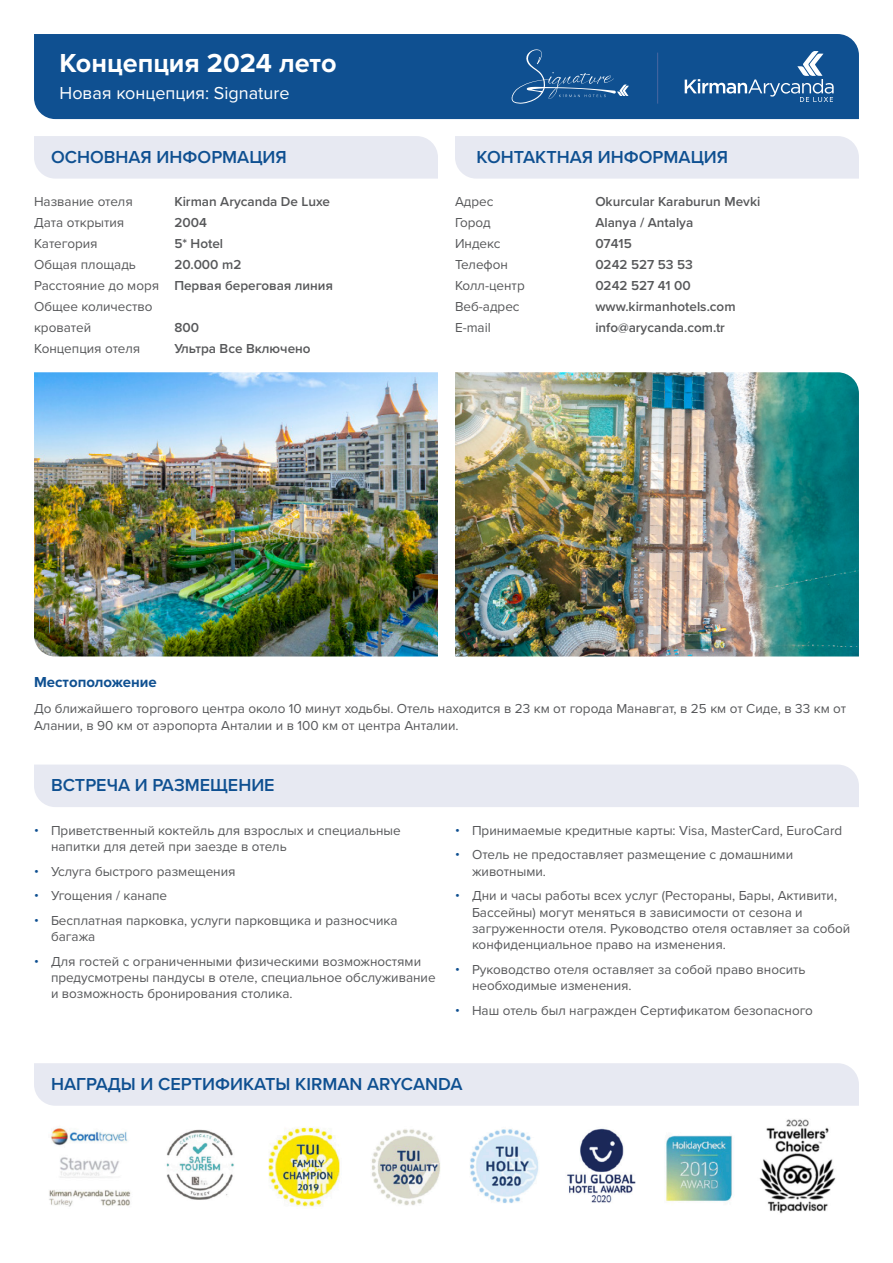
<style>
.page{position:relative;width:893px;height:1263px;background:#fff}
.page>*{position:absolute;margin:0;border:0;box-sizing:border-box;transform-origin:0 0}
.t1{font:700 27px "Proxima Nova";color:#fff}
.t2{font:600 18px "Proxima Nova";color:#0f5091}
.t3{font:18px "Proxima Nova";color:#fff}
.t4{font:700 15px "Proxima Nova";color:#0f5091}
.t5{font:13.5px/16.2px "Proxima Nova";color:#57585a}
.t6{font:600 13.5px "Proxima Nova";color:#57585a}
.s1{font-weight:400}
.s2{color:#0f5091}
</style>
<div class="page">
<div style="left:34px;top:34px;width:825px;height:85px;background:#0f5091"></div>
<svg style="left:685px;top:51px;width:149px;height:51px;background:#2f679f"></svg>
<svg style="left:509px;top:49px;width:120px;height:55px;background:#205c98"></svg>
<hr style="left:657px;top:53px;width:1px;height:51px;background:#4a67a1">
<div style="left:34px;top:764px;width:825px;height:43px;background:#e7e9f2"></div>
<div style="left:34px;top:136px;width:404px;height:43px;background:#e7e9f2"></div>
<div style="left:455px;top:136px;width:404px;height:43px;background:#e7e9f2"></div>
<img style="left:34px;top:372px;width:404px;height:284px">
<img style="left:455px;top:372px;width:404px;height:284px">
<img style="left:49px;top:1119px;width:787px;height:95px">
<div style="left:34px;top:1063px;width:825px;height:43px;background:#e7e9f2"></div>
<p class="t1" style="left:60px;top:43px;width:279px">Концепция 2024 лето</p>
<p class="t3" style="left:60px;top:80px;width:232px">Новая концепция: Signature</p>
<p class="t2" style="left:51px;top:144px;width:237px">ОСНОВНАЯ ИНФОРМАЦИЯ</p>
<p class="t2" style="left:477px;top:144px;width:253px">КОНТАКТНАЯ ИНФОРМАЦИЯ</p>
<p class="t5" style="left:34px;top:193px;width:100px">Название отеля</p>
<p class="t6" style="left:174px;top:192px;width:157px">Kirman Arycanda De Luxe</p>
<p class="t5" style="left:34px;top:214px;width:92px">Дата открытия</p>
<p class="t6" style="left:174px;top:213px;width:34px">2004</p>
<p class="t5" style="left:34px;top:235px;width:65px">Категория</p>
<p class="t6" style="left:174px;top:234px;width:50px">5* Hotel</p>
<p class="t5" style="left:34px;top:256px;width:103px">Общая площадь</p>
<p class="t6" style="left:174px;top:255px;width:69px">20.000 m2</p>
<p class="t6" style="left:34px;top:276px;width:301px"><span class="s1">Расстояние до моря</span> Первая береговая линия</p>
<p class="t5" style="left:34px;top:298px;width:120px">Общее количество</p>
<p class="t5" style="left:34px;top:319px;width:59px">кроватей</p>
<p class="t6" style="left:174px;top:318px;width:26px">800</p>
<p class="t5" style="left:34px;top:340px;width:108px">Концепция отеля</p>
<p class="t6" style="left:174px;top:339px;width:138px">Ультра Все Включено</p>
<p class="t5" style="left:455px;top:193px;width:40px">Адрес</p>
<p class="t6" style="left:595px;top:192px;width:167px">Okurcular Karaburun Mevki</p>
<p class="t5" style="left:455px;top:214px;width:37px">Город</p>
<p class="t6" style="left:595px;top:213px;width:100px">Alanya / Antalya</p>
<p class="t5" style="left:455px;top:235px;width:47px">Индекс</p>
<p class="t6" style="left:595px;top:234px;width:38px">07415</p>
<p class="t5" style="left:455px;top:256px;width:55px">Телефон</p>
<p class="t6" style="left:595px;top:255px;width:99px">0242 527 53 53</p>
<p class="t5" style="left:455px;top:277px;width:71px">Колл-центр</p>
<p class="t6" style="left:595px;top:276px;width:97px">0242 527 41 00</p>
<p class="t5" style="left:455px;top:298px;width:66px">Веб-адрес</p>
<p class="t6" style="left:595px;top:297px;width:142px">www.kirmanhotels.com</p>
<p class="t5" style="left:455px;top:319px;width:37px">E-mail</p>
<p class="t6" style="left:595px;top:318px;width:131px">info@arycanda.com.tr</p>
<p class="t4" style="left:34px;top:671px;width:124px">Местоположение</p>
<p class="t5" style="left:34px;top:700px;width:814px">До ближайшего торгового центра около 10 минут ходьбы. Отель находится в 23 км от города Манавгат, в 25 км от Сиде, в 33 км от<br>Алании, в 90 км от аэропорта Анталии и в 100 км от центра Анталии.</p>
<p class="t2" style="left:51px;top:772px;width:225px">BСТРЕЧА И РАЗМЕЩЕНИЕ</p>
<p class="t5" style="left:51px;top:821px;width:351px;text-indent:-17px"><span class="s2">•</span> Приветственный коктейль для взрослых и специальные напитки для детей при заезде в отель</p>
<p class="t5" style="left:34px;top:862px;width:203px"><span class="s2">•</span> Услуга быстрого размещения</p>
<p class="t5" style="left:34px;top:887px;width:135px"><span class="s2">•</span> Угощения / канапе</p>
<p class="t5" style="left:51px;top:912px;width:348px;text-indent:-17px"><span class="s2">•</span> Бесплатная парковка, услуги парковщика и разносчика багажа</p>
<p class="t5" style="left:51px;top:953px;width:386px;text-indent:-17px"><span class="s2">•</span> Для гостей с ограниченными физическими возможностями предусмотрены пандусы в отеле, специальное обслуживание и возможность бронирования столика.</p>
<p class="t5" style="left:455px;top:821px;width:389px"><span class="s2">•</span> Принимаемые кредитные карты: Visa, MasterCard, EuroCard</p>
<p class="t5" style="left:472px;top:846px;width:323px;text-indent:-17px"><span class="s2">•</span> Отель не предоставляет размещение с домашними животными.</p>
<p class="t5" style="left:472px;top:887px;width:380px;text-indent:-17px"><span class="s2">•</span> Дни и часы работы всех услуг (Рестораны, Бары, Активити, Бассейны) могут меняться в зависимости от сезона и загруженности отеля. Руководство отеля оставляет за собой конфиденциальное право на изменения.</p>
<p class="t5" style="left:472px;top:960px;width:335px;text-indent:-17px"><span class="s2">•</span> Руководство отеля оставляет за собой право вносить необходимые изменения.</p>
<p class="t5" style="left:455px;top:1001px;width:359px"><span class="s2">•</span> Наш отель был награжден Сертификатом безопасного</p>
<p class="t2" style="left:51px;top:1071px;width:413px">НАГРАДЫ И CЕРТИФИКАТЫ KIRMAN ARYCANDA</p>
</div>
